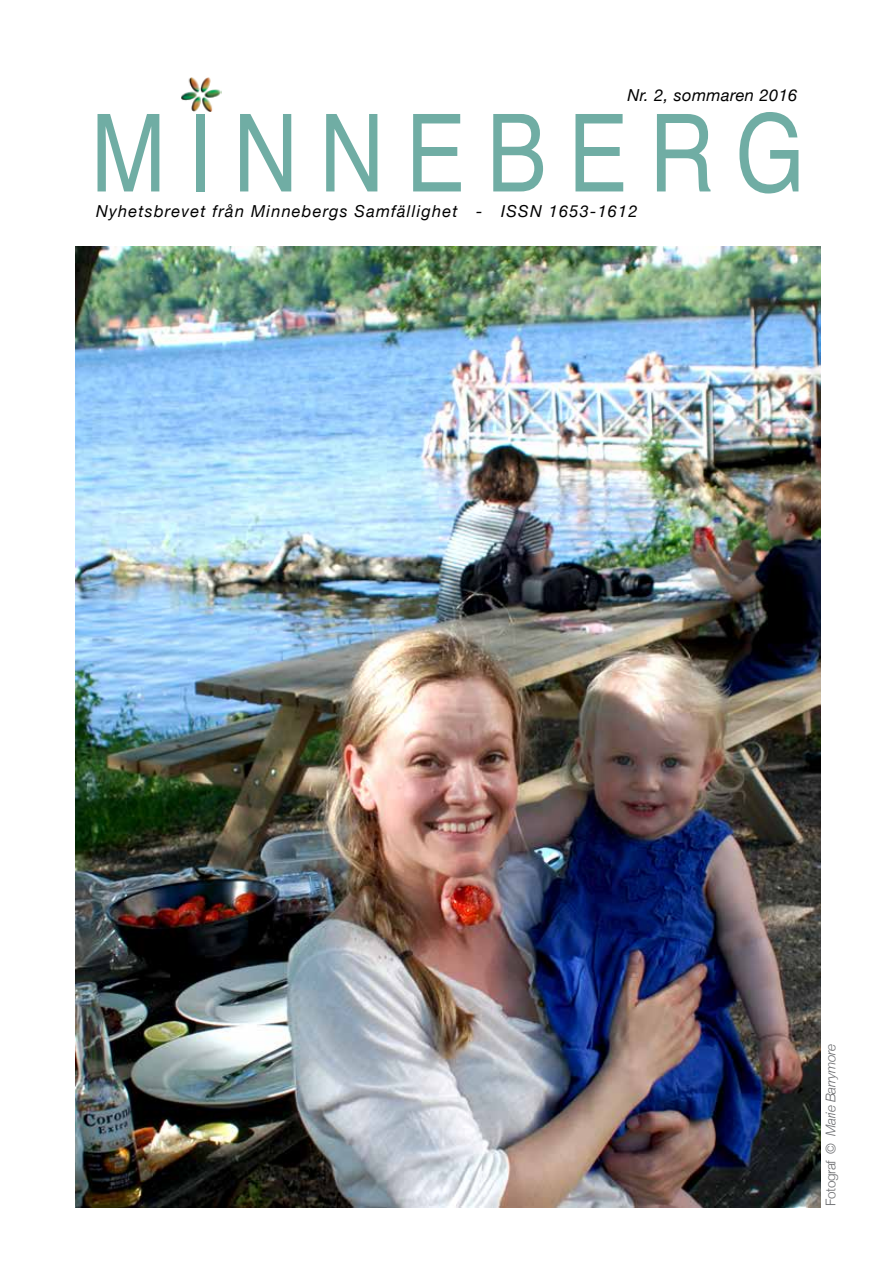
<style>
.page{position:relative;width:893px;height:1263px;background:#fff}
.page>*{position:absolute;margin:0;border:0;box-sizing:border-box;transform-origin:0 0}
.t1{font:108px "Helvetica";letter-spacing:.235em;color:#70ada4;scale:.83 1}
.t2{font:italic 16.5px "Helvetica Neue";letter-spacing:.075em;color:#000}
.t3{font:italic 16.5px "Helvetica Neue";letter-spacing:.025em;color:#000}
.t4{font:italic 300 13.5px "Helvetica Neue";letter-spacing:-.03em;color:#6d6e71}
.s1{font-style:normal}
</style>
<div class="page">
<img style="left:181px;top:77px;width:41px;height:34px">
<img style="left:76px;top:247px;width:744px;height:960px">
<p class="t3" style="left:628px;top:83px;width:171px">Nr. 2, sommaren 2016</p>
<h1 class="t1" style="left:91px;top:70px;width:862px">MINNEBERG</h1>
<p class="t2" style="left:96px;top:199px;width:543px">Nyhetsbrevet från Minnebergs Samfällighet - ISSN 1653-1612</p>
<p class="t4" style="left:820px;top:1206px;width:163px;rotate:-90deg"><span class="s1">Fotograf ©</span> Marie Barrymore</p>
</div>
